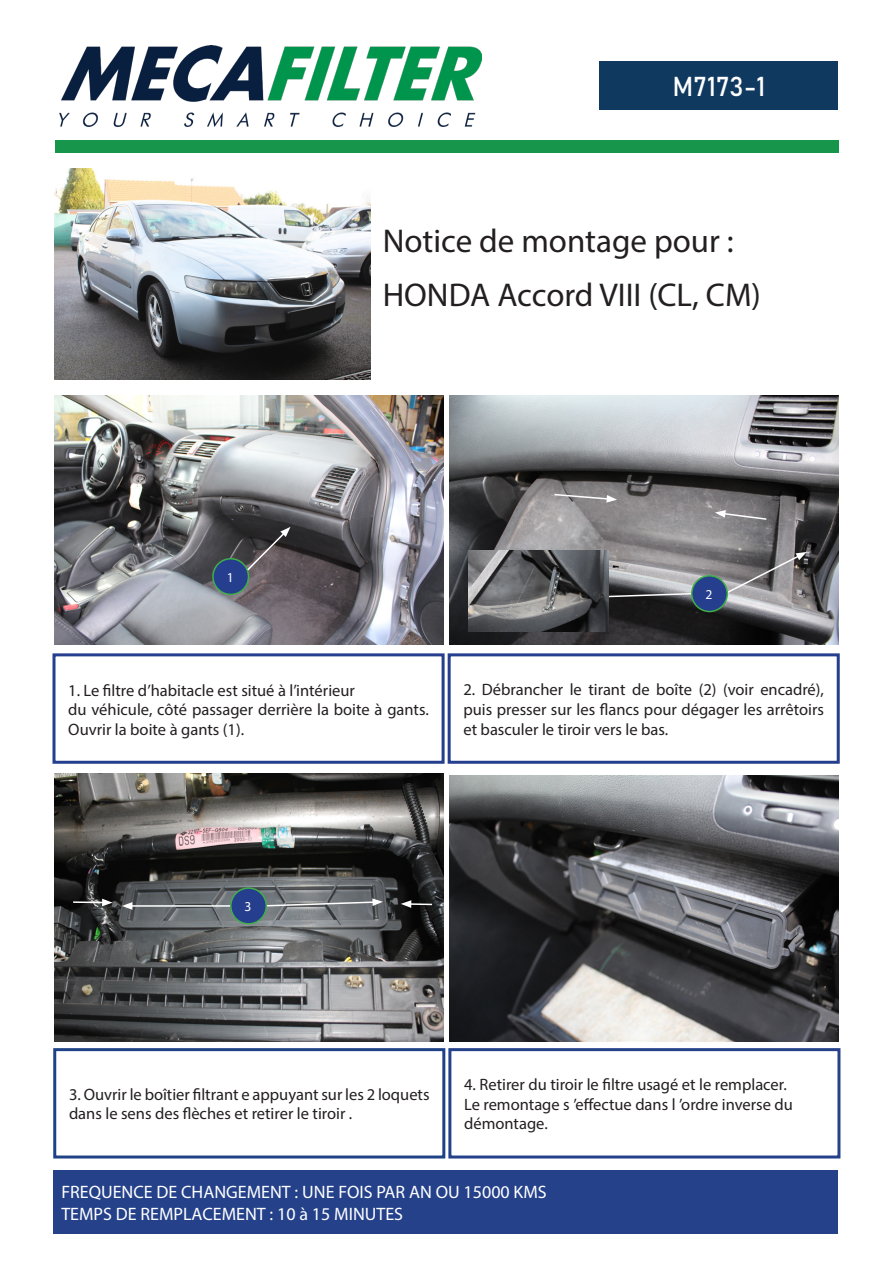
<style>
.page{position:relative;width:893px;height:1263px;background:#fff}
.page>*{position:absolute;margin:0;border:0;box-sizing:border-box;transform-origin:0 0}
.t1{font:33px "Myriad Pro";color:#231f20}
.t2{font:27px "Bahnschrift";color:#fff}
.t3{font:18px "Myriad Pro";color:#fff}
.test{font:16.5px/19.8px "Myriad Pro";color:#231f20}
.t4{font:13.65px "Myriad Pro";color:#fff}
</style>
<div class="page">
<img style="left:54px;top:168px;width:316px;height:211px">
<img style="left:60px;top:45px;width:421px;height:81px">
<img style="left:54px;top:395px;width:389px;height:249px">
<img style="left:54px;top:774px;width:389px;height:268px">
<img style="left:450px;top:395px;width:389px;height:249px">
<img style="left:450px;top:775px;width:389px;height:267px">
<div style="left:56px;top:141px;width:783px;height:12px;background:#16954b"></div>
<div style="left:600px;top:62px;width:238px;height:48px;background:#103960"></div>
<div style="left:52px;top:653px;width:393px;height:111px;border:3px solid #253f8e"></div>
<div style="left:53px;top:1048px;width:392px;height:110px;border:3px solid #1f4287"></div>
<div style="left:448px;top:653px;width:392px;height:111px;border:3px solid #253f8e"></div>
<div style="left:448px;top:1048px;width:392px;height:110px;border:3px solid #24418a"></div>
<div style="left:53px;top:1170px;width:785px;height:63px;background:#24418a"></div>
<div style="left:213px;top:559px;width:35px;height:35px;background:#253f8e;border-radius:50%"></div>
<div style="left:212px;top:558px;width:37px;height:37px;border:2px solid #40ae49;border-radius:50%"></div>
<svg style="left:246px;top:527px;width:44px;height:45px"></svg>
<svg style="left:609px;top:592px;width:82px;height:6px"></svg>
<svg style="left:724px;top:552px;width:83px;height:43px"></svg>
<svg style="left:553px;top:493px;width:64px;height:10px"></svg>
<svg style="left:715px;top:510px;width:53px;height:11px"></svg>
<img style="left:469px;top:551px;width:140px;height:80px">
<div style="left:692px;top:576px;width:35px;height:35px;background:#253f8e;border-radius:50%"></div>
<div style="left:691px;top:575px;width:37px;height:37px;border:2px solid #40ae49;border-radius:50%"></div>
<hr style="left:130px;top:905px;width:105px;height:2px;background:#fff">
<svg style="left:122px;top:902px;width:10px;height:8px"></svg>
<svg style="left:266px;top:898px;width:117px;height:9px"></svg>
<div style="left:231px;top:888px;width:35px;height:36px;background:#253f8e;border-radius:50%"></div>
<div style="left:230px;top:887px;width:37px;height:37px;border:2px solid #40ae49;border-radius:50%"></div>
<hr style="left:409px;top:903px;width:23px;height:2px;background:#fff">
<svg style="left:401px;top:900px;width:10px;height:8px"></svg>
<hr style="left:73px;top:901px;width:31px;height:2px;background:#fff">
<svg style="left:102px;top:899px;width:11px;height:7px"></svg>
<p class="t2" style="left:672px;top:70px;width:94px">M7173-1</p>
<p class="t4" style="left:227px;top:569px;width:8px">1</p>
<p class="t1" style="left:383px;top:221px;width:353px">Notice de montage pour :</p>
<p class="t1" style="left:383px;top:275px;width:380px">HONDA Accord VIII (CL, CM)</p>
<p class="t4" style="left:705px;top:586px;width:8px">2</p>
<p class="test" style="left:68px;top:680px;width:288px">1. Le filtre d’habitacle est situé à l’intérieur</p>
<p class="test" style="left:68px;top:700px;width:362px">du véhicule, côté passager derrière la boite à gants.<br>Ouvrir la boite à gants (1).</p>
<p class="test" style="left:463px;top:679px;width:362px;text-align:justify">2. Débrancher le tirant de boîte (2) (voir encadré), puis presser sur les flancs pour dégager les arrêtoirs et basculer le tiroir vers le bas.</p>
<p class="t4" style="left:245px;top:898px;width:8px">3</p>
<p class="test" style="left:69px;top:1084px;width:362px">3. Ouvrir le boîtier filtrant e appuyant sur les 2 loquets dans le sens des flèches et retirer le tiroir .</p>
<p class="test" style="left:464px;top:1074px;width:324px">4. Retirer du tiroir le filtre usagé et le remplacer.</p>
<p class="test" style="left:464px;top:1094px;width:330px">Le remontage s ’effectue dans l ’ordre inverse du</p>
<p class="test" style="left:464px;top:1113px;width:85px">démontage.</p>
<p class="t3" style="left:61px;top:1181px;width:487px">FREQUENCE DE CHANGEMENT : UNE FOIS PAR AN OU 15000 KMS</p>
<p class="t3" style="left:61px;top:1202px;width:343px">TEMPS DE REMPLACEMENT : 10 à 15 MINUTES</p>
</div>
